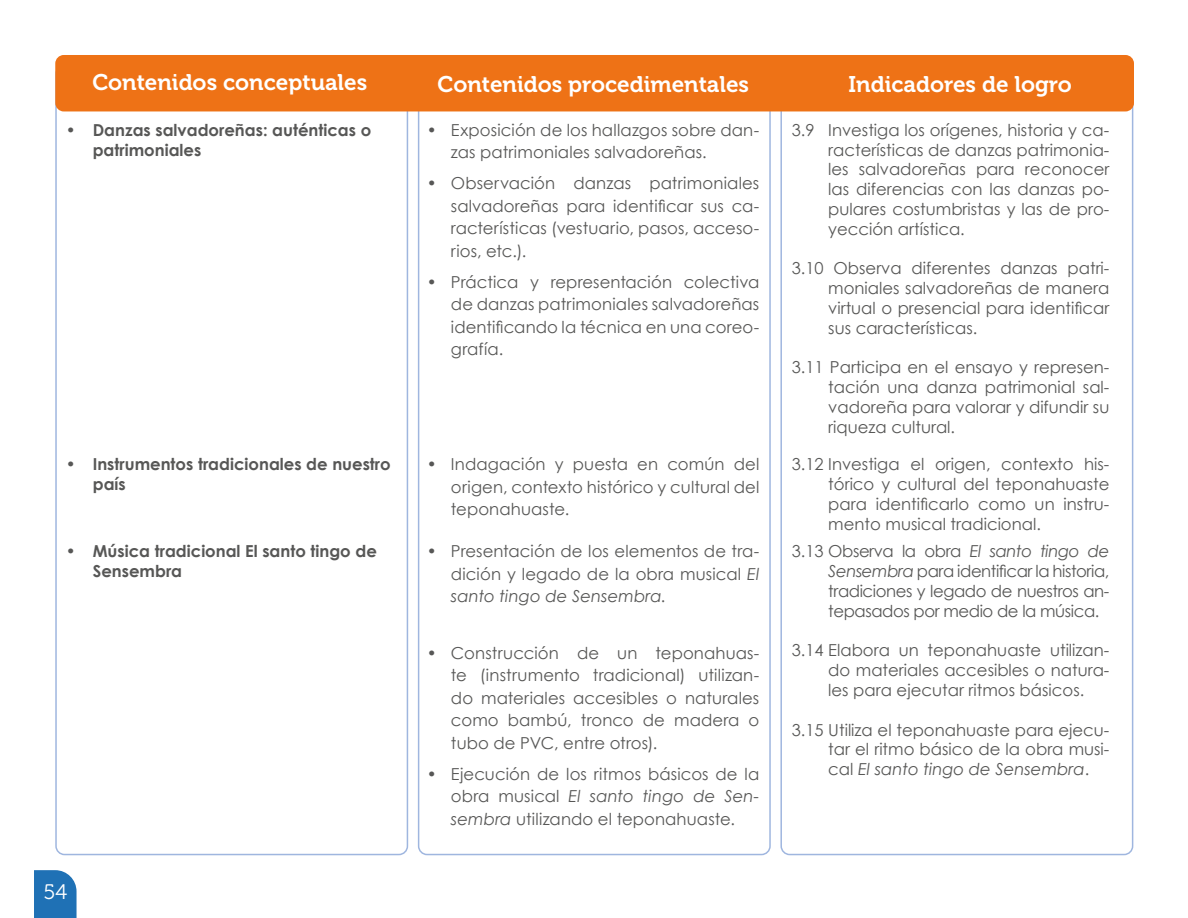
<style>
.page{position:relative;width:1188px;height:918px;background:#fff}
.page>*{position:absolute;margin:0;border:0;box-sizing:border-box;transform-origin:0 0}
.t1{font:22.5px "Museo 700";color:#fff}
.t2{font:21px "Museo 300";color:#fff}
.t3{font:16.5px/19.8px "Century Gothic";color:#575756;text-align:justify}
.t4{font:700 16.5px/19.8px "Century Gothic";color:#575756}
.s1{font-weight:400}
.s2{font-style:italic}
</style>
<div class="page">
<svg style="left:34px;top:870px;width:43px;height:48px;background:#2c79b9"></svg>
<div style="left:55px;top:55px;width:1079px;height:56px;background:#ee7216;border-radius:9px"></div>
<h1 class="t1" style="left:92px;top:70px;width:276px">Contenidos conceptuales</h1>
<h1 class="t1" style="left:437px;top:71px;width:313px">Contenidos procedimentales</h1>
<h1 class="t1" style="left:849px;top:71px;width:225px">Indicadores de logro</h1>
<p class="t4" style="left:93px;top:119px;width:280px;text-indent:-27px"><span class="s1">•</span> Danzas salvadoreñas: auténticas o patrimoniales</p>
<p class="t3" style="left:451px;top:118px;width:310px;line-height:22.5px;text-indent:-24px">• Exposición de los hallazgos sobre dan&shy;zas patrimoniales salvadoreñas.</p>
<p class="t3" style="left:451px;top:172px;width:310px;line-height:22.5px;text-indent:-24px">• Observación danzas patrimoniales salvadoreñas para identificar sus ca&shy;racterísticas (vestuario, pasos, acceso&shy;rios, etc.).</p>
<p class="t3" style="left:451px;top:270px;width:310px;line-height:22.5px;text-indent:-24px">• Práctica y representación colectiva de danzas patrimoniales salvadoreñas identificando la técnica en una coreo&shy;grafía.</p>
<p class="t3" style="left:828px;top:120px;width:283px;text-indent:-37px">3.9 Investiga los orígenes, historia y ca&shy;racterísticas de danzas patrimonia&shy;les salvadoreñas para reconocer las diferencias con las danzas po&shy;pulares costumbristas y las de pro&shy;yección artística.</p>
<p class="t3" style="left:828px;top:258px;width:283px;text-indent:-37px">3.10 Observa diferentes danzas patri&shy;moniales salvadoreñas de manera virtual o presencial para identificar sus características.</p>
<p class="t3" style="left:828px;top:357px;width:283px;text-indent:-37px">3.11 Participa en el ensayo y represen&shy;tación una danza patrimonial sal&shy;vadoreña para valorar y difundir su riqueza cultural.</p>
<p class="t4" style="left:93px;top:454px;width:299px;text-indent:-27px"><span class="s1">•</span> Instrumentos tradicionales de nuestro país</p>
<p class="t3" style="left:451px;top:453px;width:310px;line-height:22.5px;text-indent:-24px">• Indagación y puesta en común del origen, contexto histórico y cultural del teponahuaste.</p>
<p class="t3" style="left:828px;top:454px;width:283px;text-indent:-37px">3.12 Investiga el origen, contexto his&shy;tórico y cultural del teponahuaste para identificarlo como un instru&shy;mento musical tradicional.</p>
<p class="t4" style="left:93px;top:541px;width:286px;text-indent:-27px"><span class="s1">•</span> Música tradicional El santo tingo de<br>Sensembra</p>
<p class="t3" style="left:451px;top:540px;width:310px;line-height:22.5px;text-indent:-24px">• Presentación de los elementos de tra&shy;dición y legado de la obra musical <span class="s2">El santo tingo de Sensembra.</span></p>
<p class="t3" style="left:828px;top:541px;width:283px;text-indent:-37px">3.13 Observa la obra <span class="s2">El santo tingo de Sensembra</span> para identificar la historia, tradiciones y legado de nuestros an&shy;tepasados por medio de la música.</p>
<p class="t3" style="left:828px;top:640px;width:283px;text-indent:-37px">3.14 Elabora un teponahuaste utilizan&shy;do materiales accesibles o natura&shy;les para ejecutar ritmos básicos.</p>
<p class="t3" style="left:828px;top:719px;width:283px;text-indent:-37px">3.15 Utiliza el teponahuaste para ejecu&shy;tar el ritmo básico de la obra musi&shy;cal <span class="s2">El santo tingo de Sensembra</span>.</p>
<p class="t3" style="left:451px;top:641px;width:310px;line-height:22.5px;text-indent:-24px">• Construcción de un teponahuas&shy;te (instrumento tradicional) utilizan&shy;do materiales accesibles o naturales como bambú, tronco de madera o tubo de PVC, entre otros).</p>
<p class="t3" style="left:451px;top:762px;width:310px;line-height:22.5px;text-indent:-24px">• Ejecución de los ritmos básicos de la obra musical <span class="s2">El santo tingo de Sen&shy;sembra</span> utilizando el teponahuaste.</p>
<p class="t2" style="left:43px;top:881px;width:25px">54</p>
</div>
